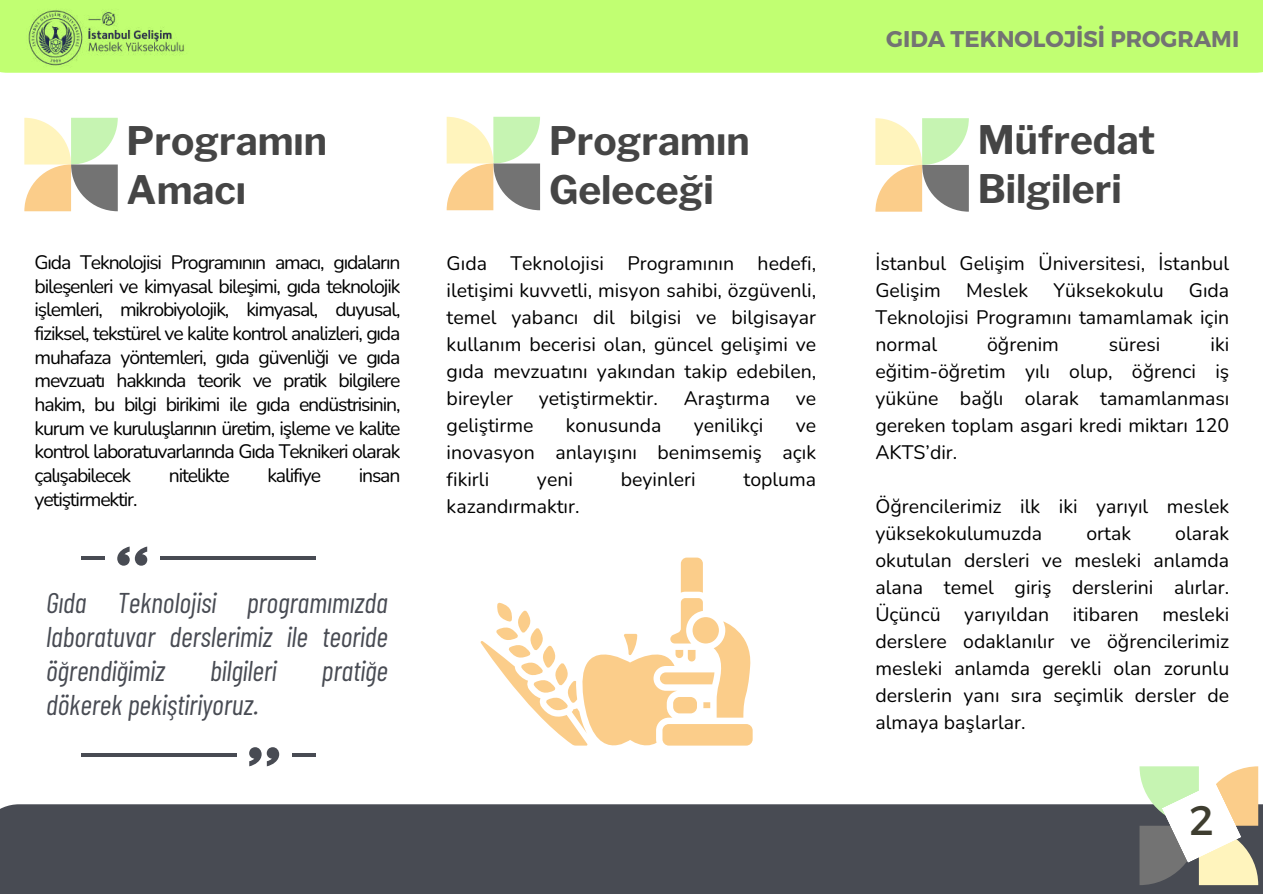
<style>
.page{position:relative;width:1263px;height:894px;background:#fff}
.page>*{position:absolute;margin:0;border:0;box-sizing:border-box;transform-origin:0 0}
.t1{font:41.25px "Montserrat";color:#3e3d2f}
.t2{font:700 39px/49.5px "Libre Franklin";color:#454545}
.t3{font:italic 28.5px/33.8px "Barlow Condensed";color:#484b53;text-align:justify}
.t4{font:700 22.8px "Montserrat";color:#737373}
.t5{font:19.5px/27px "Nunito";color:#000;text-align:justify}
.t6{font:19.5px "Nunito";letter-spacing:-.06em;color:#000}
</style>
<div class="page">
<div style="left:0;top:804px;width:1263px;height:89px;background:#484b53"></div>
<svg style="left:24px;top:118px;width:94px;height:93px"></svg>
<svg style="left:447px;top:117px;width:93px;height:93px"></svg>
<div style="left:0;top:0;width:1263px;height:73px;background:#c1ff72"></div>
<svg style="left:117px;top:546px;width:30px;height:19px"></svg>
<hr style="left:81px;top:556px;width:23px;height:3px;background:#484b53">
<hr style="left:160px;top:556px;width:156px;height:3px;background:#484b53">
<svg style="left:249px;top:747px;width:30px;height:18px"></svg>
<hr style="left:292px;top:753px;width:24px;height:3px;background:#484b53">
<hr style="left:81px;top:753px;width:155px;height:3px;background:#484b53">
<svg style="left:875px;top:118px;width:94px;height:93px"></svg>
<svg style="left:1139px;top:766px;width:119px;height:118px"></svg>
<img style="left:20px;top:10px;width:171px;height:63px">
<svg style="left:681px;top:557px;width:22px;height:35px"></svg>
<svg style="left:481px;top:598px;width:272px;height:148px"></svg>
<h2 class="t2" style="left:127px;top:116px;width:202px">Programın<br>Amacı</h2>
<p class="t5" style="left:35px;top:251px;width:367px;line-height:23.7px">Gıda Teknolojisi Programının amacı, gıdaların bileşenleri ve kimyasal bileşimi, gıda teknolojik işlemleri, mikrobiyolojik, kimyasal, duyusal, fiziksel, tekstürel ve kalite kontrol analizleri, gıda muhafaza yöntemleri, gıda güvenliği ve gıda mevzuatı hakkında teorik ve pratik bilgilere hakim, bu bilgi birikimi ile gıda endüstrisinin, kurum ve kuruluşlarının üretim, işleme ve kalite kontrol laboratuvarlarında Gıda Teknikeri olarak çalışabilecek</p>
<p class="t6" style="left:169px;top:462px;width:62px">nitelikte</p>
<p class="t5" style="left:267px;top:462px;width:55px">kalifiye</p>
<p class="t5" style="left:359px;top:462px;width:43px">insan</p>
<p class="t6" style="left:35px;top:486px;width:104px">yetiştirmektir.</p>
<h3 class="t3" style="left:46px;top:584px;width:343px">Gıda Teknolojisi programımızda laboratuvar derslerimiz ile teoride öğrendiğimiz</h3>
<h3 class="t3" style="left:210px;top:652px;width:68px">bilgileri</h3>
<h3 class="t3" style="left:321px;top:652px;width:68px">pratiğe</h3>
<h3 class="t3" style="left:46px;top:686px;width:214px">dökerek pekiştiriyoruz.</h3>
<h2 class="t2" style="left:549px;top:116px;width:202px">Programın<br>Geleceği</h2>
<p class="t5" style="left:447px;top:250px;width:156px">Gıda Teknolojisi</p>
<p class="t5" style="left:447px;top:250px;width:371px;text-indent:181px">Programının hedefi, iletişimi kuvvetli, misyon sahibi, özgüvenli, temel yabancı dil bilgisi ve bilgisayar kullanım becerisi olan, güncel gelişimi ve gıda mevzuatını yakından takip edebilen, bireyler</p>
<p class="t5" style="left:539px;top:385px;width:121px">yetiştirmektir.</p>
<p class="t5" style="left:684px;top:385px;width:88px">Araştırma</p>
<p class="t5" style="left:796px;top:385px;width:22px">ve</p>
<p class="t5" style="left:447px;top:412px;width:88px">geliştirme</p>
<p class="t5" style="left:566px;top:412px;width:97px">konusunda</p>
<p class="t5" style="left:694px;top:412px;width:68px">yenilikçi</p>
<p class="t5" style="left:447px;top:412px;width:371px;text-indent:349px">ve inovasyon anlayışını benimsemiş açık fikirli</p>
<p class="t5" style="left:537px;top:466px;width:35px">yeni</p>
<p class="t5" style="left:621px;top:466px;width:74px">beyinleri</p>
<p class="t5" style="left:743px;top:466px;width:74px">topluma</p>
<p class="t5" style="left:447px;top:493px;width:134px">kazandırmaktır.</p>
<p class="t4" style="left:886px;top:24px;width:354px">GIDA TEKNOLOJİSİ PROGRAMI</p>
<h2 class="t2" style="left:978px;top:115px;width:179px">Müfredat<br>Bilgileri</h2>
<p class="t5" style="left:875px;top:250px;width:355px">İstanbul Gelişim Üniversitesi, İstanbul<br>Gelişim</p>
<p class="t5" style="left:875px;top:277px;width:355px;text-indent:313px">Gıda Teknolojisi Programını tamamlamak için normal</p>
<p class="t5" style="left:966px;top:277px;width:64px">Meslek</p>
<p class="t5" style="left:1054px;top:277px;width:112px">Yüksekokulu</p>
<p class="t5" style="left:987px;top:331px;width:73px">öğrenim</p>
<p class="t5" style="left:1109px;top:331px;width:50px">süresi</p>
<p class="t5" style="left:875px;top:331px;width:355px;text-align:left;text-indent:335px">iki eğitim-öğretim yılı olup, öğrenci iş yüküne bağlı olarak tamamlanması gereken toplam asgari kredi miktarı 120<br>AKTS’dir.</p>
<p class="t5" style="left:875px;top:493px;width:355px">Öğrencilerimiz ilk iki yarıyıl meslek yüksekokulumuzda</p>
<p class="t5" style="left:875px;top:520px;width:355px;text-align:left;text-indent:300px">olarak okutulan dersleri ve mesleki anlamda alana temel giriş derslerini alırlar.<br>Üçüncü yarıyıldan itibaren mesleki derslere odaklanılır ve öğrencilerimiz mesleki anlamda gerekli olan zorunlu derslerin yanı sıra seçimlik dersler de almaya başlarlar.</p>
<p class="t5" style="left:1086px;top:520px;width:46px">ortak</p>
<h1 class="t1" style="left:1189px;top:793px;width:26px">2</h1>
</div>
